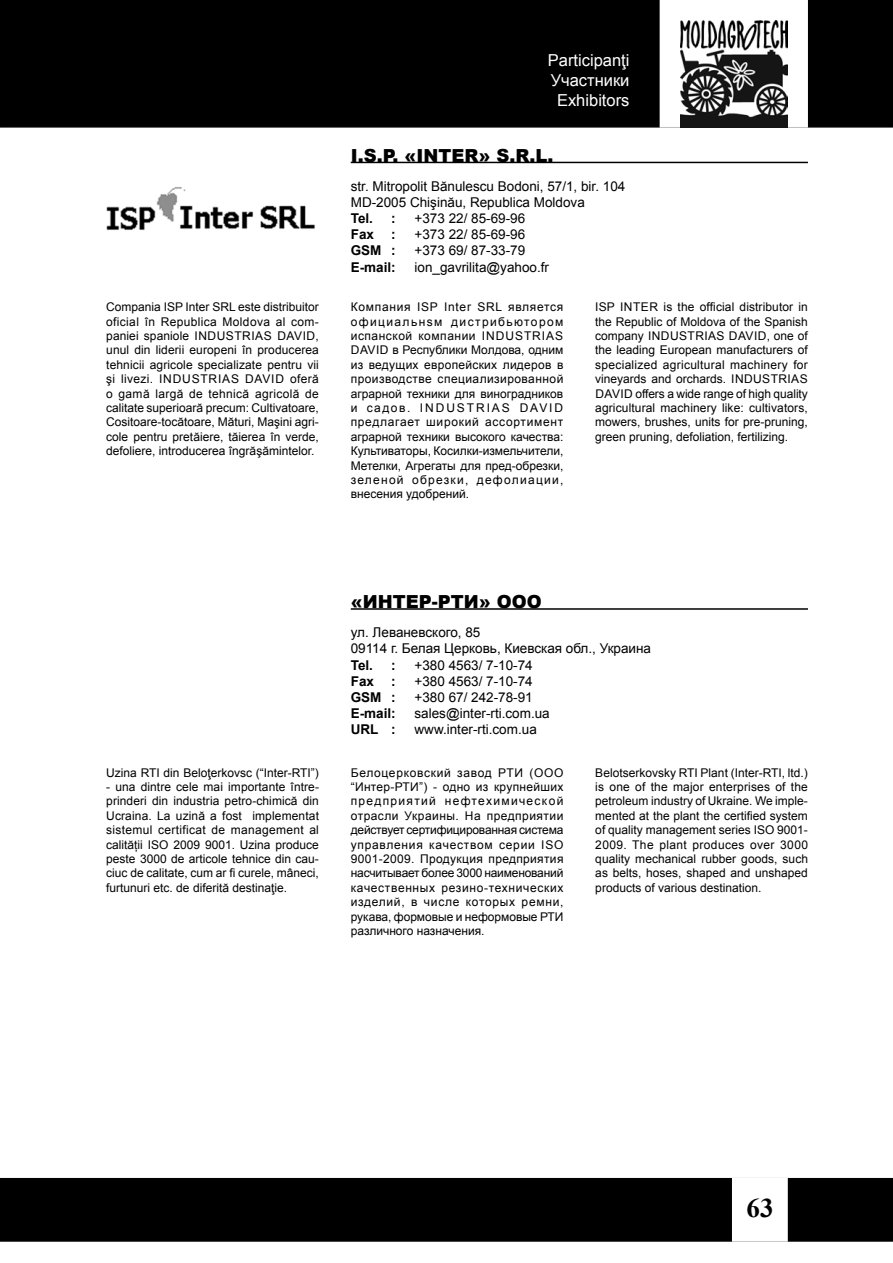
<style>
.page{position:relative;width:893px;height:1263px;background:#fff}
.page>*{position:absolute;margin:0;border:0;box-sizing:border-box;transform-origin:0 0}
.t1{font:700 27px "Times New Roman";color:#000}
.t2{font:900 18px "Arial";color:#000}
.t3{font:16.5px/19.8px "Arial";color:#fff;text-align:center}
.t4{font:13.5px/16.2px "Arial";color:#000}
.t5{font:700 13.5px "Arial";color:#000}
.t6{font:12px/14.4px "Arial";color:#000;text-align:justify}
.t7{font:12px/14.4px "Arial";letter-spacing:.06em;color:#000}
</style>
<div class="page">
<div style="left:0;top:1178px;width:893px;height:64px;background:#000;border:2px solid #000"></div>
<div style="left:732px;top:1178px;width:56px;height:64px;background:#fff;border:2px solid #fff"></div>
<div style="left:0;top:0;width:893px;height:128px;background:#000;border:2px solid #000"></div>
<div style="left:660px;top:0;width:148px;height:128px;background:#fff;border:2px solid #fff"></div>
<img style="left:681px;top:21px;width:106px;height:107px">
<hr style="left:351px;top:162px;width:457px;height:1px;background:#000">
<img style="left:106px;top:187px;width:209px;height:43px">
<hr style="left:351px;top:608px;width:457px;height:2px;background:#000">
<p class="t6" style="left:106px;top:300px;width:214px">Compania ISP Inter SRL este distribuitor oficial în Republica Moldova al com&shy;paniei spaniole Industrias</p>
<p class="t6" style="left:277px;top:328px;width:18px">David</p>
<p class="t6" style="left:106px;top:328px;width:214px;text-indent:209px">, unul din liderii europeni în producerea tehnicii agricole specializate pentru vii şi livezi. Industrias</p>
<p class="t6" style="left:106px;top:372px;width:214px;text-indent:184px">oferă o gamă largă de tehnică agricolă de calitate superioară precum: Cultivatoare, Cositoare-tocătoare, Mături, Maşini agri&shy;cole pentru pretăiere, tăierea în verde, defoliere, introducerea îngrăşămintelor.</p>
<p class="t6" style="left:245px;top:372px;width:18px">David</p>
<h3 class="t3" style="left:548px;top:50px;width:83px">Participanţi<br>Участники<br>Exhibitors</h3>
<h2 class="t2" style="left:351px;top:142px;width:204px">I.S.P. «INTER» S.R.L.</h2>
<p class="t4" style="left:351px;top:178px;width:276px">str. Mitropolit Bănulescu Bodoni, 57/1, bir. 104<br>MD-2005 Chişinău, Republica Moldova</p>
<p class="t5" style="left:351px;top:209px;width:24px">Tel.</p>
<p class="t5" style="left:391px;top:209px;width:6px">:</p>
<p class="t4" style="left:414px;top:210px;width:112px">+373 22/ 85-69-96</p>
<p class="t5" style="left:351px;top:225px;width:25px">Fax</p>
<p class="t5" style="left:391px;top:225px;width:6px">:</p>
<p class="t4" style="left:414px;top:226px;width:112px">+373 22/ 85-69-96</p>
<p class="t5" style="left:351px;top:241px;width:46px">GSM :</p>
<p class="t4" style="left:414px;top:243px;width:112px">+373 69/ 87-33-79</p>
<p class="t5" style="left:351px;top:257px;width:47px">E-mail:</p>
<p class="t4" style="left:414px;top:259px;width:136px">ion_gavrilita@yahoo.fr</p>
<p class="t7" style="left:351px;top:300px;width:214px">Компания ISP Inter SRL является официальнsм дистрибьютором испанской компании Industrias<br>David</p>
<p class="t6" style="left:351px;top:343px;width:214px;text-indent:42px">в Республики Молдова, одним из ведущих европейских лидеров в производстве специализированной аграрной техники для виноградников и садов. Industrias</p>
<p class="t6" style="left:351px;top:400px;width:214px;text-align:left;text-indent:169px">David предлагает широкий ассортимент аграрной техники высокого качества:<br>Культиваторы, Косилки-измельчители,<br>Метелки, Агрегаты для пред-обрезки, зеленой обрезки, дефолиации, внесения удобрений.</p>
<p class="t6" style="left:595px;top:300px;width:214px;text-indent:68px">is the official distributor in the Republic of Moldova of the Spanish company Industrias</p>
<p class="t6" style="left:595px;top:300px;width:38px">ISP Inter</p>
<p class="t6" style="left:595px;top:328px;width:214px;text-align:left;text-indent:171px">, one of the leading European manufacturers of specialized agricultural machinery for vineyards and orchards. Industrias<br>David</p>
<p class="t6" style="left:729px;top:328px;width:18px">David</p>
<p class="t6" style="left:595px;top:386px;width:214px;text-indent:40px">offers a wide range of high quality agricultural machinery like: cultivators, mowers, brushes, units for pre-pruning, green pruning, defoliation, fertilizing.</p>
<p class="t6" style="left:106px;top:765px;width:214px">Uzina RTI din Beloţerkovsc (“Inter-RTI”)</p>
<p class="t6" style="left:106px;top:779px;width:214px">- una dintre cele mai importante între&shy;prinderi din industria petro-chimică din Ucraina. La uzină a fost implementat sistemul certificat de management al calității ISO 2009 9001. Uzina produce peste 3000 de articole tehnice din cau&shy;ciuc de calitate, cum ar fi curele, mâneci, furtunuri etc. de diferită destinaţie.</p>
<h2 class="t2" style="left:351px;top:589px;width:41px">«Интер</h2>
<h2 class="t2" style="left:432px;top:589px;width:111px">-РТИ» ООО</h2>
<p class="t4" style="left:351px;top:624px;width:302px">ул. Леваневского, 85<br>09114 г. Белая Церковь, Киевская обл., Украина</p>
<p class="t5" style="left:351px;top:655px;width:24px">Tel.</p>
<p class="t5" style="left:391px;top:655px;width:6px">:</p>
<p class="t4" style="left:415px;top:657px;width:120px">+380 4563/ 7-10-74</p>
<p class="t5" style="left:351px;top:671px;width:25px">Fax</p>
<p class="t5" style="left:391px;top:671px;width:6px">:</p>
<p class="t4" style="left:415px;top:673px;width:120px">+380 4563/ 7-10-74</p>
<p class="t5" style="left:351px;top:688px;width:46px">GSM :</p>
<p class="t4" style="left:415px;top:689px;width:120px">+380 67/ 242-78-91</p>
<p class="t5" style="left:351px;top:704px;width:47px">E-mail:</p>
<p class="t4" style="left:415px;top:705px;width:137px">sales@inter-rti.com.ua</p>
<p class="t5" style="left:351px;top:720px;width:46px">URL :</p>
<p class="t4" style="left:415px;top:721px;width:124px">www.inter-rti.com.ua</p>
<p class="t6" style="left:351px;top:765px;width:214px">Белоцерковский завод РТИ (ООО “Интер-РТИ”) - одно из крупнейших предприятий нефтехимической отрасли Украины. На предприятии действует сертифицированная система управления качеством серии ISO 9001-2009. Продукция предприятия насчитывает более 3000 наименований качественных резино-технических изделий, в числе которых ремни, рукава, формовые и неформовые РТИ различного назначения.</p>
<p class="t6" style="left:595px;top:765px;width:214px">Belotserkovsky RTI Plant (Inter-RTI, ltd.) is one of the major enterprises of the petroleum industry of Ukraine. We imple&shy;mented at the plant the certified system of quality management series ISO 9001- 2009. The plant produces over 3000 quality mechanical rubber goods, such as belts, hoses, shaped and unshaped products of various destination.</p>
<h1 class="t1" style="left:746px;top:1189px;width:28px">63</h1>
</div>
